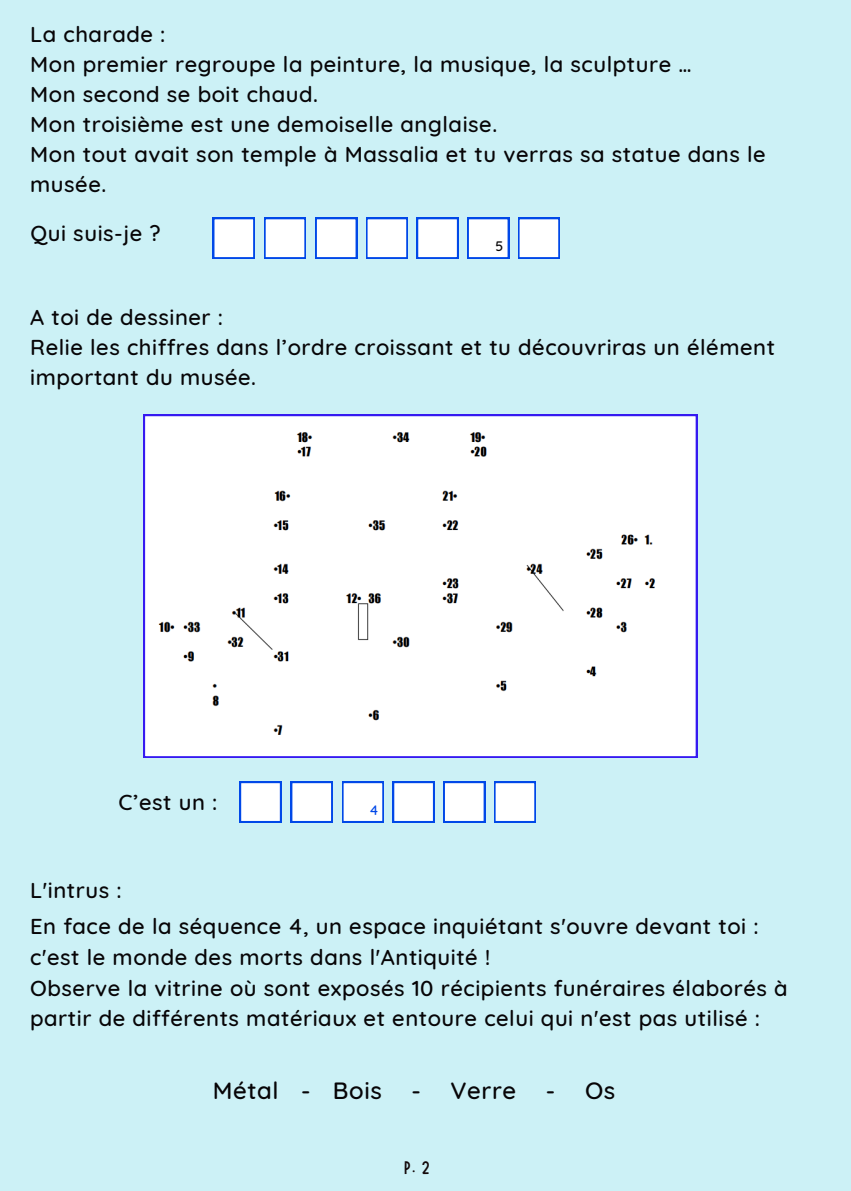
<style>
.page{position:relative;width:851px;height:1191px;background:#fff}
.page>*{position:absolute;margin:0;border:0;box-sizing:border-box;transform-origin:0 0}
.t1{font:500 24px "Quicksand";letter-spacing:.025em;color:#070507}
.t2{font:500 22px/30px "Quicksand";letter-spacing:.025em;color:#070507}
.t3{font:18px "Marykate";color:#13090a}
.t4{font:500 14px "Quicksand";color:#070507}
.t5{font:500 14px "Quicksand";color:#0048e8}
</style>
<div class="page">
<div style="left:0;top:0;width:850px;height:1191px;background:#ccf1f6"></div>
<div style="left:213px;top:218px;width:41px;height:41px;background:#0048e8"></div>
<svg style="left:214px;top:219px;width:40px;height:39px;background:#eef3fd"></svg>
<div style="left:264px;top:218px;width:42px;height:41px;background:#0048e8"></div>
<svg style="left:265px;top:219px;width:40px;height:39px;background:#eef3fd"></svg>
<div style="left:315px;top:218px;width:42px;height:41px;background:#0048e8"></div>
<svg style="left:316px;top:219px;width:40px;height:39px;background:#eef3fd"></svg>
<div style="left:366px;top:218px;width:41px;height:41px;background:#0048e8"></div>
<svg style="left:367px;top:219px;width:40px;height:39px;background:#eef3fd"></svg>
<div style="left:417px;top:218px;width:41px;height:41px;background:#0048e8"></div>
<svg style="left:418px;top:219px;width:39px;height:39px;background:#f4f7fe"></svg>
<div style="left:467px;top:218px;width:42px;height:41px;background:#0048e8"></div>
<svg style="left:468px;top:219px;width:40px;height:39px;background:#eef3fd"></svg>
<div style="left:518px;top:218px;width:41px;height:41px;background:#0048e8"></div>
<svg style="left:519px;top:219px;width:40px;height:39px;background:#eef3fd"></svg>
<svg style="left:144px;top:415px;width:553px;height:343px;background:#e6e2fd"></svg>
<div style="left:157px;top:432px;width:513px;height:303px;background:#fff"></div>
<svg style="left:240px;top:782px;width:41px;height:40px;background:#e2eafc"></svg>
<svg style="left:291px;top:782px;width:41px;height:40px;background:#e2eafc"></svg>
<svg style="left:342px;top:782px;width:42px;height:40px;background:#dde6fb"></svg>
<svg style="left:393px;top:782px;width:41px;height:40px;background:#e2eafc"></svg>
<svg style="left:443px;top:782px;width:42px;height:40px;background:#dde6fb"></svg>
<svg style="left:494px;top:782px;width:41px;height:40px;background:#e2eafc"></svg>
<p class="t2" style="left:30px;top:19px;width:737px">La charade :<br>Mon premier regroupe la peinture, la musique, la sculpture …<br>Mon second se boit chaud.<br>Mon troisième est une demoiselle anglaise.<br>Mon tout avait son temple à Massalia et tu verras sa statue dans le musée.</p>
<h1 class="t2" style="left:30px;top:218px;width:132px">Qui suis-je ?</h1>
<p class="t4" style="left:495px;top:237px;width:9px">5</p>
<h1 class="t2" style="left:30px;top:302px;width:746px">A toi de dessiner :<br>Relie les chiffres dans l’ordre croissant et tu découvriras un élément important du musée.</h1>
<h1 class="t2" style="left:119px;top:786px;width:100px">C’est un :</h1>
<p class="t5" style="left:369px;top:801px;width:11px">4</p>
<h1 class="t2" style="left:30px;top:875px;width:93px">L'intrus :</h1>
<h1 class="t2" style="left:30px;top:911px;width:759px;line-height:30.6px">En face de la séquence 4, un espace inquiétant s'ouvre devant toi : c'est le monde des morts dans l'Antiquité !<br>Observe la vitrine où sont exposés 10 récipients funéraires élaborés à partir de différents matériaux et entoure celui qui n'est pas utilisé :</h1>
<p class="t1" style="left:213px;top:1075px;width:404px">Métal - Bois - Verre - Os</p>
<h1 class="t3" style="left:404px;top:1156px;width:27px">P. 2</h1>
</div>
